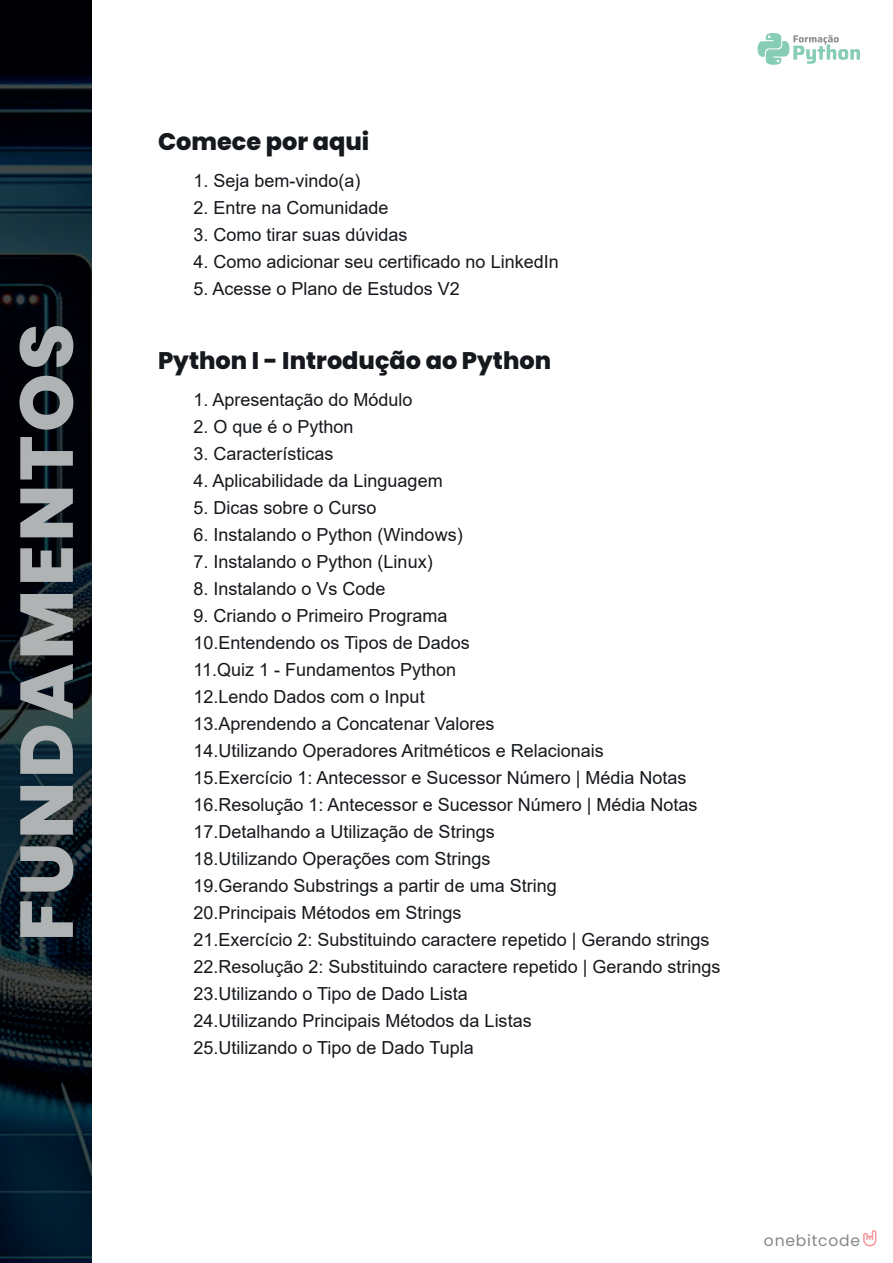
<style>
.page{position:relative;width:893px;height:1263px;background:#fff}
.page>*{position:absolute;margin:0;border:0;box-sizing:border-box;transform-origin:0 0}
.t1{font:800 24px "Poppins";color:#15181c}
.t2{font:18px/27px "Arial";color:#15181c}
.t3{font:15.6px "Poppins";letter-spacing:.05em;color:#858889}
</style>
<div class="page">
<img style="left:0;top:0;width:92px;height:1263px">
<svg style="left:758px;top:33px;width:102px;height:32px"></svg>
<svg style="left:863px;top:1230px;width:13px;height:16px"></svg>
<svg style="left:20px;top:901px;width:53px;height:36px"></svg>
<svg style="left:20px;top:846px;width:53px;height:46px"></svg>
<svg style="left:20px;top:786px;width:53px;height:49px"></svg>
<svg style="left:20px;top:726px;width:53px;height:48px"></svg>
<svg style="left:20px;top:664px;width:53px;height:55px"></svg>
<svg style="left:20px;top:594px;width:53px;height:61px"></svg>
<svg style="left:20px;top:548px;width:53px;height:34px"></svg>
<svg style="left:20px;top:489px;width:53px;height:48px"></svg>
<svg style="left:20px;top:437px;width:53px;height:42px"></svg>
<svg style="left:20px;top:376px;width:53px;height:54px"></svg>
<svg style="left:20px;top:326px;width:53px;height:41px"></svg>
<h1 class="t1" style="left:158px;top:128px;width:213px">Comece por aqui</h1>
<p class="t2" style="left:194px;top:167px;width:169px">1. Seja bem-vindo(a)</p>
<p class="t2" style="left:194px;top:194px;width:197px">2. Entre na Comunidade</p>
<p class="t2" style="left:194px;top:221px;width:216px">3. Como tirar suas dúvidas</p>
<p class="t2" style="left:194px;top:248px;width:367px">4. Como adicionar seu certificado no LinkedIn</p>
<p class="t2" style="left:194px;top:275px;width:268px">5. Acesse o Plano de Estudos V2</p>
<h1 class="t1" style="left:158px;top:347px;width:395px">Python I - Introdução ao Python</h1>
<p class="t2" style="left:194px;top:386px;width:221px">1. Apresentação do Módulo</p>
<p class="t2" style="left:194px;top:413px;width:162px">2. O que é o Python</p>
<p class="t2" style="left:194px;top:440px;width:142px">3. Características</p>
<p class="t2" style="left:194px;top:467px;width:251px">4. Aplicabilidade da Linguagem</p>
<p class="t2" style="left:194px;top:494px;width:185px">5. Dicas sobre o Curso</p>
<p class="t2" style="left:194px;top:521px;width:271px">6. Instalando o Python (Windows)</p>
<p class="t2" style="left:194px;top:548px;width:241px">7. Instalando o Python (Linux)</p>
<p class="t2" style="left:194px;top:575px;width:194px">8. Instalando o Vs Code</p>
<p class="t2" style="left:194px;top:602px;width:528px">9. Criando o Primeiro Programa<br>10.Entendendo os Tipos de Dados<br>11.Quiz 1 - Fundamentos Python<br>12.Lendo Dados com o Input<br>13.Aprendendo a Concatenar Valores<br>14.Utilizando Operadores Aritméticos e Relacionais<br>15.Exercício 1: Antecessor e Sucessor Número | Média Notas 16.Resolução 1: Antecessor e Sucessor Número | Média Notas 17.Detalhando a Utilização de Strings<br>18.Utilizando Operações com Strings<br>19.Gerando Substrings a partir de uma String<br>20.Principais Métodos em Strings<br>21.Exercício 2: Substituindo caractere repetido | Gerando strings 22.Resolução 2: Substituindo caractere repetido | Gerando strings 23.Utilizando o Tipo de Dado Lista<br>24.Utilizando Principais Métodos da Listas<br>25.Utilizando o Tipo de Dado Tupla</p>
<p class="t3" style="left:764px;top:1232px;width:98px">onebitcode</p>
</div>
